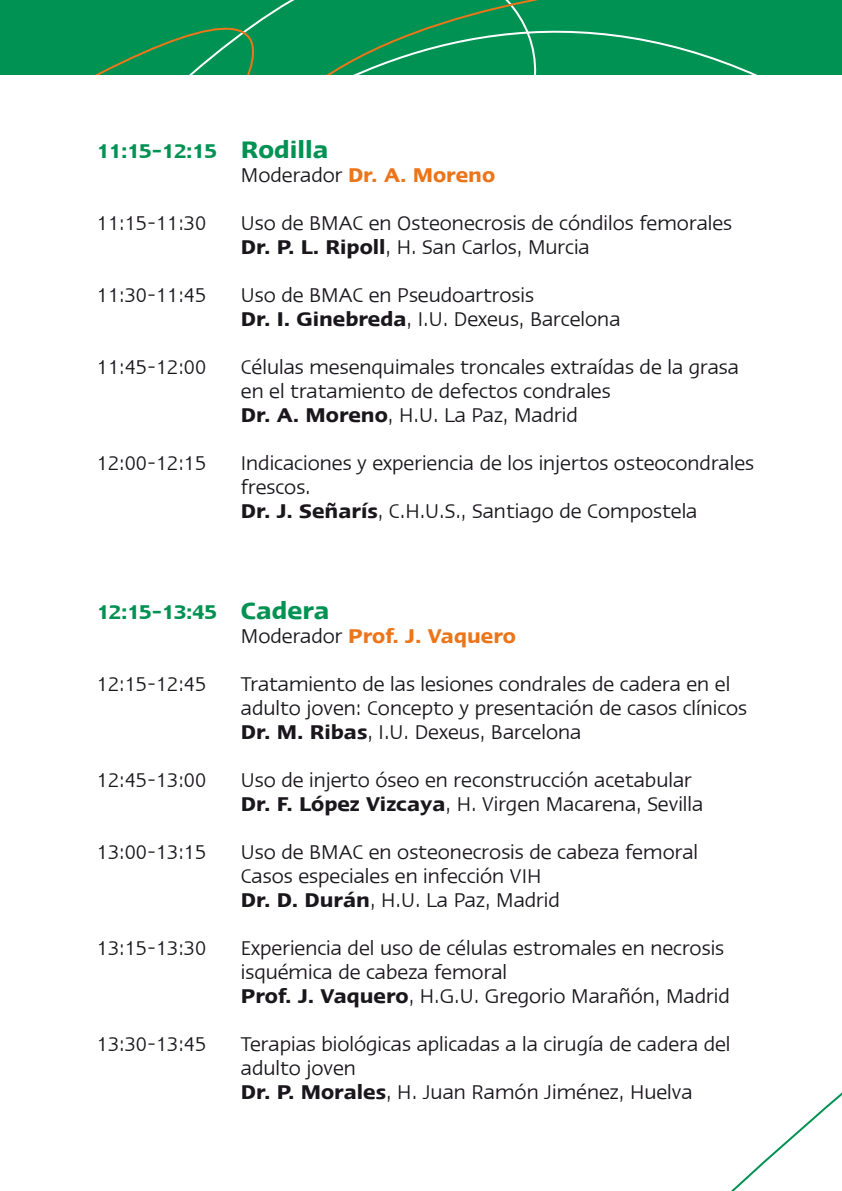
<style>
.page{position:relative;width:842px;height:1191px;background:#fff}
.page>*{position:absolute;margin:0;border:0;box-sizing:border-box;transform-origin:0 0}
.t1{font:20px/24px "Ergo LT Com";color:#1a171c}
.t2{font:600 20px/24px "Ergo LT Com";color:#ec751a}
.t3{font:600 20px/24px "Ergo LT Com";color:#009252}
.s1{font-size:24px}
.s2{font-weight:400;color:#1a171c}
.s3{color:#ec751a}
.s4{font-weight:600}
.s5{color:#009252}
.s6{font-size:24px;color:#009252}
</style>
<div class="page">
<div style="left:788px;top:0;width:54px;height:74px;background:#009252"></div>
<div style="left:0;top:0;width:788px;height:74px;background:#009252"></div>
<p class="t3" style="left:241px;top:139px;width:256px;text-indent:-144px">11:15-12:15 <span class="s1">Rodilla<br></span><span class="s2">Moderador</span> <span class="s3">Dr. A. Moreno</span></p>
<p class="t1" style="left:97px;top:211px;width:111px">11:15-11:30</p>
<p class="t1" style="left:241px;top:211px;width:493px">Uso de BMAC en Osteonecrosis de cóndilos femorales<br><span class="s4">Dr. P. L. Ripoll</span>, H. San Carlos, Murcia</p>
<p class="t1" style="left:97px;top:283px;width:111px">11:30-11:45</p>
<p class="t1" style="left:241px;top:283px;width:381px">Uso de BMAC en Pseudoartrosis<br><span class="s4">Dr. I. Ginebreda</span>, I.U. Dexeus, Barcelona</p>
<p class="t1" style="left:97px;top:355px;width:111px">11:45-12:00</p>
<p class="t1" style="left:241px;top:355px;width:500px">Células mesenquimales troncales extraídas de la grasa en el tratamiento de defectos condrales<br><span class="s4">Dr. A. Moreno</span>, H.U. La Paz, Madrid</p>
<p class="t1" style="left:97px;top:451px;width:111px">12:00-12:15</p>
<p class="t1" style="left:241px;top:451px;width:515px">Indicaciones y experiencia de los injertos osteocondrales frescos.<br><span class="s4">Dr. J. Señarís</span>, C.H.U.S., Santiago de Compostela</p>
<p class="t2" style="left:241px;top:600px;width:277px;text-indent:-144px"><span class="s5">12:15-13:45</span> <span class="s6">Cadera<br></span><span class="s2">Moderador</span> Prof. J. Vaquero</p>
<p class="t1" style="left:97px;top:671px;width:111px">12:15-12:45</p>
<p class="t1" style="left:241px;top:671px;width:508px">Tratamiento de las lesiones condrales de cadera en el adulto joven: Concepto y presentación de casos clínicos<br><span class="s4">Dr. M. Ribas</span>, I.U. Dexeus, Barcelona</p>
<p class="t1" style="left:97px;top:767px;width:111px">12:45-13:00</p>
<p class="t1" style="left:241px;top:767px;width:464px">Uso de injerto óseo en reconstrucción acetabular<br><span class="s4">Dr. F. López Vizcaya</span>, H. Virgen Macarena, Sevilla</p>
<p class="t1" style="left:97px;top:839px;width:111px">13:00-13:15</p>
<p class="t1" style="left:241px;top:839px;width:459px">Uso de BMAC en osteonecrosis de cabeza femoral<br>Casos especiales en infección VIH<br><span class="s4">Dr. D. Durán</span>, H.U. La Paz, Madrid</p>
<p class="t1" style="left:97px;top:935px;width:111px">13:15-13:30</p>
<p class="t1" style="left:241px;top:935px;width:490px">Experiencia del uso de células estromales en necrosis isquémica de cabeza femoral<br><span class="s4">Prof. J. Vaquero</span>, H.G.U. Gregorio Marañón, Madrid</p>
<p class="t1" style="left:97px;top:1031px;width:111px">13:30-13:45</p>
<p class="t1" style="left:241px;top:1031px;width:491px">Terapias biológicas aplicadas a la cirugía de cadera del adulto joven<br><span class="s4">Dr. P. Morales</span>, H. Juan Ramón Jiménez, Huelva</p>
</div>
